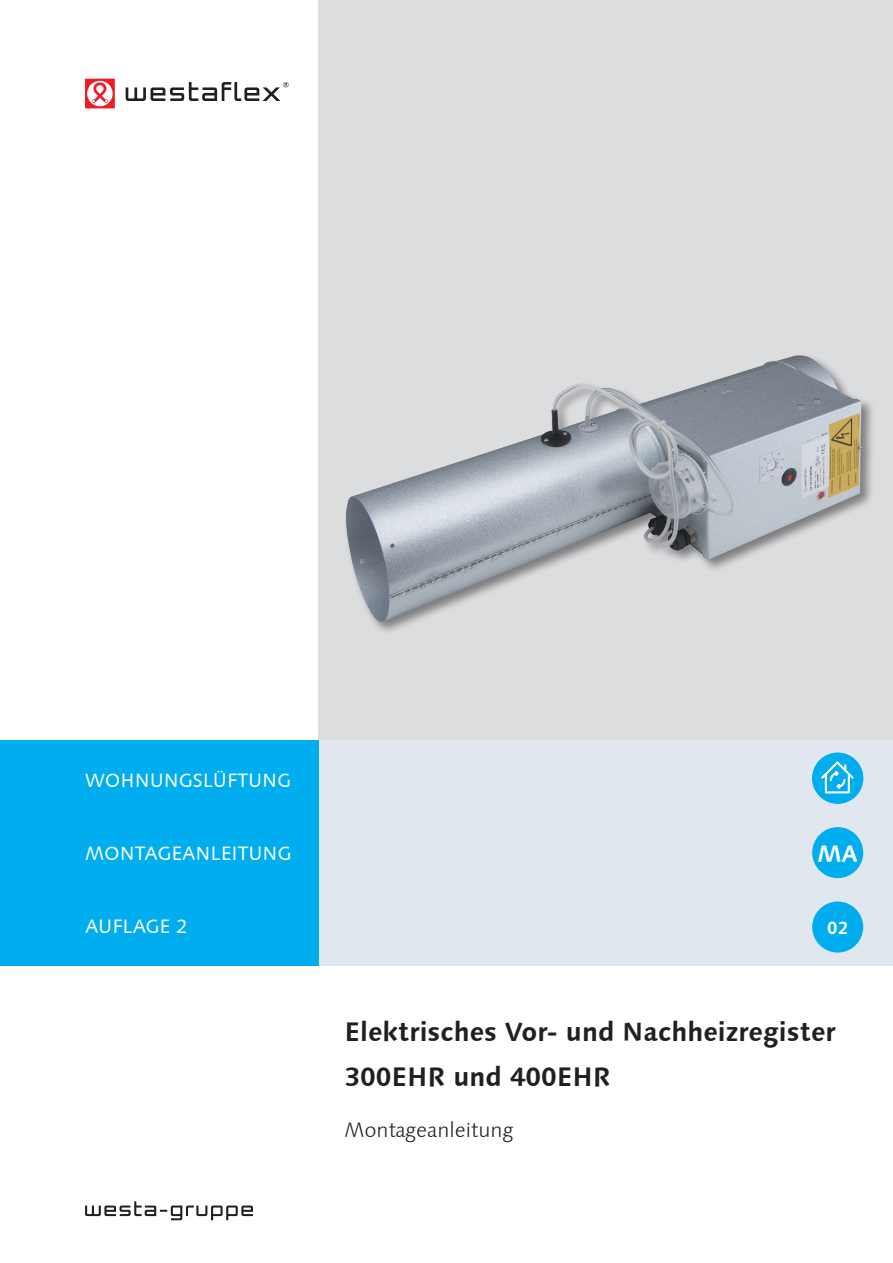
<style>
.page{position:relative;width:893px;height:1263px;background:#fff}
.page>*{position:absolute;margin:0;border:0;box-sizing:border-box;transform-origin:0 0}
.t1{font:700 27px "Linotype Syntax";color:#231f20}
.t2{font:700 24px "Linotype Syntax";color:#fff}
.t3{font:300 21px "Linotype Syntax";color:#231f20}
.t4{font:19.5px "Linotype Syntax";color:#fff}
.t5{font:700 18px "Linotype Syntax";color:#fff}
</style>
<div class="page">
<div style="left:319px;top:0;width:574px;height:965px;background:#dcdddf"></div>
<div style="left:319px;top:740px;width:574px;height:225px;background:#e0e7ee"></div>
<div style="left:0;top:740px;width:319px;height:225px;background:#00aeef"></div>
<svg style="left:85px;top:79px;width:30px;height:29px"></svg>
<svg style="left:126px;top:82px;width:163px;height:19px"></svg>
<svg style="left:85px;top:1201px;width:168px;height:19px"></svg>
<div style="left:812px;top:827px;width:51px;height:51px;background:#00aeef;border-radius:50%"></div>
<div style="left:812px;top:901px;width:51px;height:51px;background:#00aeef;border-radius:50%"></div>
<div style="left:812px;top:753px;width:51px;height:51px;background:#00aeef;border-radius:50%"></div>
<svg style="left:821px;top:761px;width:33px;height:32px"></svg>
<div style="left:344px;top:353px;width:531px;height:282px;background:#231f20;opacity:.5"></div>
<img style="left:345px;top:355px;width:517px;height:268px">
<p class="t4" style="left:85px;top:768px;width:208px">WOHNUNGSLÜFTUNG</p>
<p class="t4" style="left:85px;top:842px;width:208px">MONTAGEANLEITUNG</p>
<p class="t4" style="left:85px;top:915px;width:104px">AUFLAGE 2</p>
<p class="t2" style="left:817px;top:838px;width:42px">MA</p>
<p class="t5" style="left:827px;top:916px;width:22px">02</p>
<p class="t1" style="left:344px;top:1015px;width:493px">Elektrisches Vor- und Nachheizregister</p>
<p class="t1" style="left:344px;top:1060px;width:268px">300EHR und 400EHR</p>
<p class="t3" style="left:344px;top:1117px;width:171px">Montageanleitung</p>
</div>
